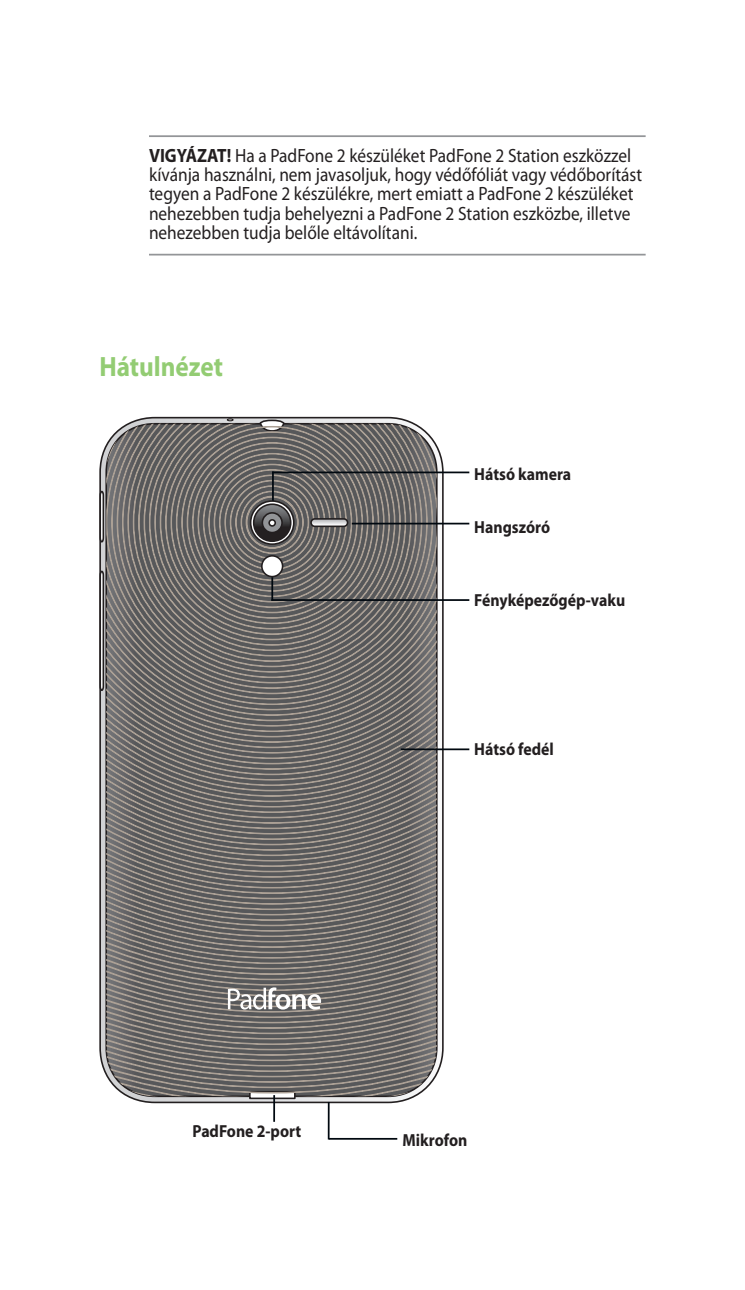
<style>
.page{position:relative;width:745px;height:1290px;background:#fff}
.page>*{position:absolute;margin:0;border:0;box-sizing:border-box;transform-origin:0 0}
.t1{font:700 28px "Myriad Pro";color:#93cc73;scale:.9 1}
.t2{font:19.25px/19.2px "Myriad Pro";color:#231f20;scale:.9 1}
.t3{font:700 17.5px "Myriad Pro";color:#231f20;scale:.9 1}
.s1{font-weight:700}
</style>
<div class="page">
<hr style="left:149px;top:135px;width:496px;height:2px;background:#939598">
<hr style="left:149px;top:254px;width:496px;height:1px;background:#939598">
<svg style="left:99px;top:490px;width:6px;height:53px"></svg>
<svg style="left:99px;top:570px;width:6px;height:122px"></svg>
<svg style="left:248px;top:1096px;width:48px;height:4px"></svg>
<svg style="left:106px;top:424px;width:330px;height:672px;background:#73706e"></svg>
<svg style="left:176px;top:418px;width:192px;height:201px;background:#716f6d"></svg>
<div style="left:262px;top:556px;width:20px;height:20px;background:#fff;border-radius:50%"></div>
<div style="left:261px;top:555px;width:22px;height:22px;border:2px solid #231f20;border-radius:50%"></div>
<svg style="left:311px;top:519px;width:36px;height:7px"></svg>
<div style="left:310px;top:518px;width:38px;height:9px;border:2px solid #231f20;border-radius:4px"></div>
<svg style="left:228px;top:987px;width:93px;height:22px"></svg>
<hr style="left:351px;top:523px;width:118px;height:1px;background:#00080f">
<hr style="left:271px;top:599px;width:198px;height:2px;background:#00080f">
<hr style="left:400px;top:748px;width:69px;height:2px;background:#00080f">
<hr style="left:327px;top:1102px;width:2px;height:37px;background:#00080f">
<hr style="left:273px;top:1095px;width:2px;height:27px;background:#00080f">
<hr style="left:271px;top:577px;width:2px;height:24px;background:#00080f">
<hr style="left:272px;top:471px;width:1px;height:30px;background:#00080f">
<hr style="left:272px;top:471px;width:197px;height:2px;background:#00080f">
<hr style="left:328px;top:1138px;width:69px;height:1px;background:#00080f">
<p class="t2" style="left:149px;top:145px;width:549px"><span class="s1">VIGYÁZAT!</span> Ha a PadFone 2 készüléket PadFone 2 Station eszközzel kívánja használni, nem javasoljuk, hogy védőfóliát vagy védőborítást tegyen a PadFone 2 készülékre, mert emiatt a PadFone 2 készüléket nehezebben tudja behelyezni a PadFone 2 Station eszközbe, illetve nehezebben tudja belőle eltávolítani.</p>
<h1 class="t1" style="left:99px;top:348px;width:139px">Hátulnézet</h1>
<p class="t3" style="left:474px;top:462px;width:109px">Hátsó kamera</p>
<p class="t3" style="left:474px;top:515px;width:86px">Hangszóró</p>
<p class="t3" style="left:474px;top:588px;width:169px">Fényképezőgép-vaku</p>
<p class="t3" style="left:474px;top:738px;width:90px">Hátsó fedél</p>
<p class="t3" style="left:192px;top:1120px;width:122px">PadFone 2-port</p>
<p class="t3" style="left:402px;top:1128px;width:74px">Mikrofon</p>
</div>
